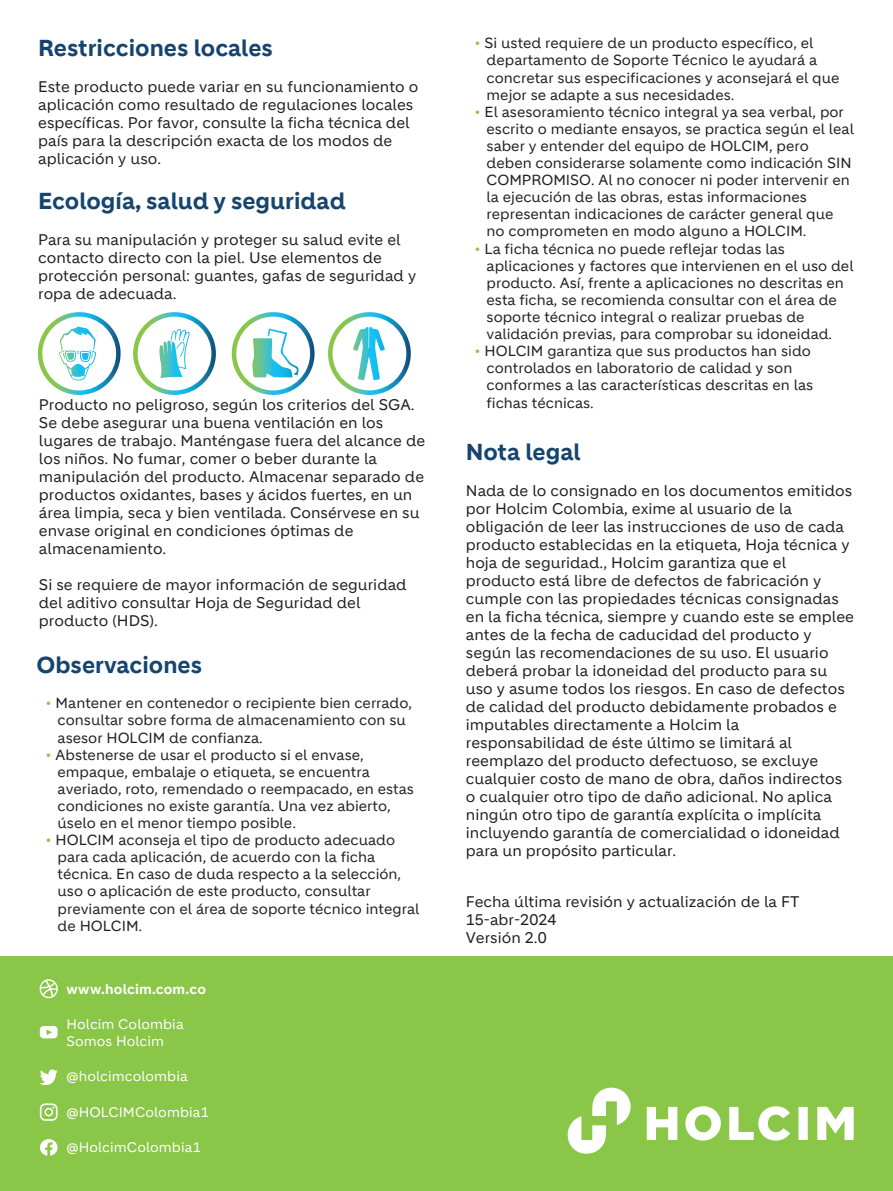
<style>
.page{position:relative;width:893px;height:1191px;background:#fff}
.page>*{position:absolute;margin:0;border:0;box-sizing:border-box;transform-origin:0 0}
.t1{font:700 22.5px "Holcim";color:#15456f}
.t2{font:15px/18px "Holcim";color:#231f20}
.t3{font:14.25px/17.1px "Holcim";color:#231f20}
.t4{font:13.5px/17.5px "Holcim";letter-spacing:.005em;color:#fff}
.t5{font:700 13.5px "Holcim";letter-spacing:.01em;color:#fff}
.s1{color:#8ac648}
</style>
<div class="page">
<svg style="left:133px;top:312px;width:83px;height:83px"></svg>
<svg style="left:38px;top:312px;width:83px;height:83px"></svg>
<svg style="left:232px;top:312px;width:83px;height:83px"></svg>
<svg style="left:328px;top:312px;width:83px;height:83px"></svg>
<div style="left:0;top:956px;width:893px;height:235px;background:#8ac648"></div>
<svg style="left:40px;top:1069px;width:18px;height:16px"></svg>
<svg style="left:40px;top:1026px;width:18px;height:12px"></svg>
<svg style="left:40px;top:1103px;width:18px;height:17px"></svg>
<svg style="left:40px;top:1139px;width:18px;height:16px"></svg>
<svg style="left:40px;top:979px;width:18px;height:19px"></svg>
<svg style="left:647px;top:1106px;width:207px;height:34px"></svg>
<svg style="left:568px;top:1087px;width:63px;height:66px"></svg>
<h1 class="t1" style="left:38px;top:35px;width:236px">Restricciones locales</h1>
<p class="t2" style="left:38px;top:77px;width:382px">Este producto puede variar en su funcionamiento o aplicación como resultado de regulaciones locales específicas. Por favor, consulte la ficha técnica del país para la descripción exacta de los modos de aplicación y uso.</p>
<h1 class="t1" style="left:38px;top:188px;width:309px">Ecología, salud y seguridad</h1>
<p class="t2" style="left:38px;top:231px;width:379px">Para su manipulación y proteger su salud evite el contacto directo con la piel. Use elementos de protección personal: guantes, gafas de seguridad y ropa de adecuada.</p>
<p class="t2" style="left:39px;top:396px;width:388px">Producto no peligroso, según los criterios del SGA.<br>Se debe asegurar una buena ventilación en los lugares de trabajo. Manténgase fuera del alcance de los niños. No fumar, comer o beber durante la manipulación del producto. Almacenar separado de productos oxidantes, bases y ácidos fuertes, en un área limpia, seca y bien ventilada. Consérvese en su envase original en condiciones óptimas de almacenamiento.</p>
<p class="t2" style="left:39px;top:576px;width:369px">Si se requiere de mayor información de seguridad del aditivo consultar Hoja de Seguridad del producto (HDS).</p>
<h1 class="t1" style="left:37px;top:652px;width:167px">Observaciones</h1>
<p class="t3" style="left:58px;top:694px;width:356px;text-indent:-12px"><span class="s1">•</span> Mantener en contenedor o recipiente bien cerrado, consultar sobre forma de almacenamiento con su asesor HOLCIM de confianza.</p>
<p class="t3" style="left:58px;top:746px;width:358px;text-indent:-12px"><span class="s1">•</span> Abstenerse de usar el producto si el envase, empaque, embalaje o etiqueta, se encuentra averiado, roto, remendado o reempacado, en estas condiciones no existe garantía. Una vez abierto, úselo en el menor tiempo posible.</p>
<p class="t3" style="left:58px;top:831px;width:363px;text-indent:-12px"><span class="s1">•</span> HOLCIM aconseja el tipo de producto adecuado para cada aplicación, de acuerdo con la ficha técnica. En caso de duda respecto a la selección, uso o aplicación de este producto, consultar previamente con el área de soporte técnico integral de HOLCIM.</p>
<p class="t5" style="left:67px;top:981px;width:141px">www.holcim.com.co</p>
<p class="t4" style="left:67px;top:1015px;width:119px">Holcim Colombia<br>Somos Holcim</p>
<p class="t4" style="left:67px;top:1068px;width:123px">@holcimcolombia</p>
<p class="t4" style="left:67px;top:1103px;width:144px">@HOLCIMColombia1</p>
<p class="t4" style="left:67px;top:1138px;width:136px">@HolcimColombia1</p>
<p class="t3" style="left:487px;top:35px;width:354px;text-indent:-12px"><span class="s1">•</span> Si usted requiere de un producto específico, el departamento de Soporte Técnico le ayudará a concretar sus especificaciones y aconsejará el que mejor se adapte a sus necesidades.</p>
<p class="t3" style="left:487px;top:103px;width:369px;text-indent:-12px"><span class="s1">•</span> El asesoramiento técnico integral ya sea verbal, por escrito o mediante ensayos, se practica según el leal saber y entender del equipo de HOLCIM, pero deben considerarse solamente como indicación SIN COMPROMISO. Al no conocer ni poder intervenir en la ejecución de las obras, estas informaciones representan indicaciones de carácter general que no comprometen en modo alguno a HOLCIM.</p>
<p class="t3" style="left:487px;top:240px;width:369px;text-indent:-12px"><span class="s1">•</span> La ficha técnica no puede reflejar todas las aplicaciones y factores que intervienen en el uso del producto. Así, frente a aplicaciones no descritas en esta ficha, se recomienda consultar con el área de soporte técnico integral o realizar pruebas de validación previas, para comprobar su idoneidad.</p>
<p class="t3" style="left:487px;top:343px;width:328px;text-indent:-12px"><span class="s1">•</span> HOLCIM garantiza que sus productos han sido controlados en laboratorio de calidad y son conformes a las características descritas en las fichas técnicas.</p>
<h1 class="t1" style="left:466px;top:439px;width:116px">Nota legal</h1>
<p class="t2" style="left:466px;top:481px;width:390px">Nada de lo consignado en los documentos emitidos por Holcim Colombia, exime al usuario de la obligación de leer las instrucciones de uso de cada producto establecidas en la etiqueta, Hoja técnica y hoja de seguridad., Holcim garantiza que el producto está libre de defectos de fabricación y cumple con las propiedades técnicas consignadas en la ficha técnica, siempre y cuando este se emplee antes de la fecha de caducidad del producto y según las recomendaciones de su uso. El usuario deberá probar la idoneidad del producto para su uso y asume todos los riesgos. En caso de defectos de calidad del producto debidamente probados e imputables directamente a Holcim la responsabilidad de éste último se limitará al reemplazo del producto defectuoso, se excluye cualquier costo de mano de obra, daños indirectos o cualquier otro tipo de daño adicional. No aplica ningún otro tipo de garantía explícita o implícita incluyendo garantía de comercialidad o idoneidad para un propósito particular.</p>
<p class="t2" style="left:466px;top:893px;width:335px">Fecha última revisión y actualización de la FT<br>15-abr-2024<br>Versión 2.0</p>
</div>
